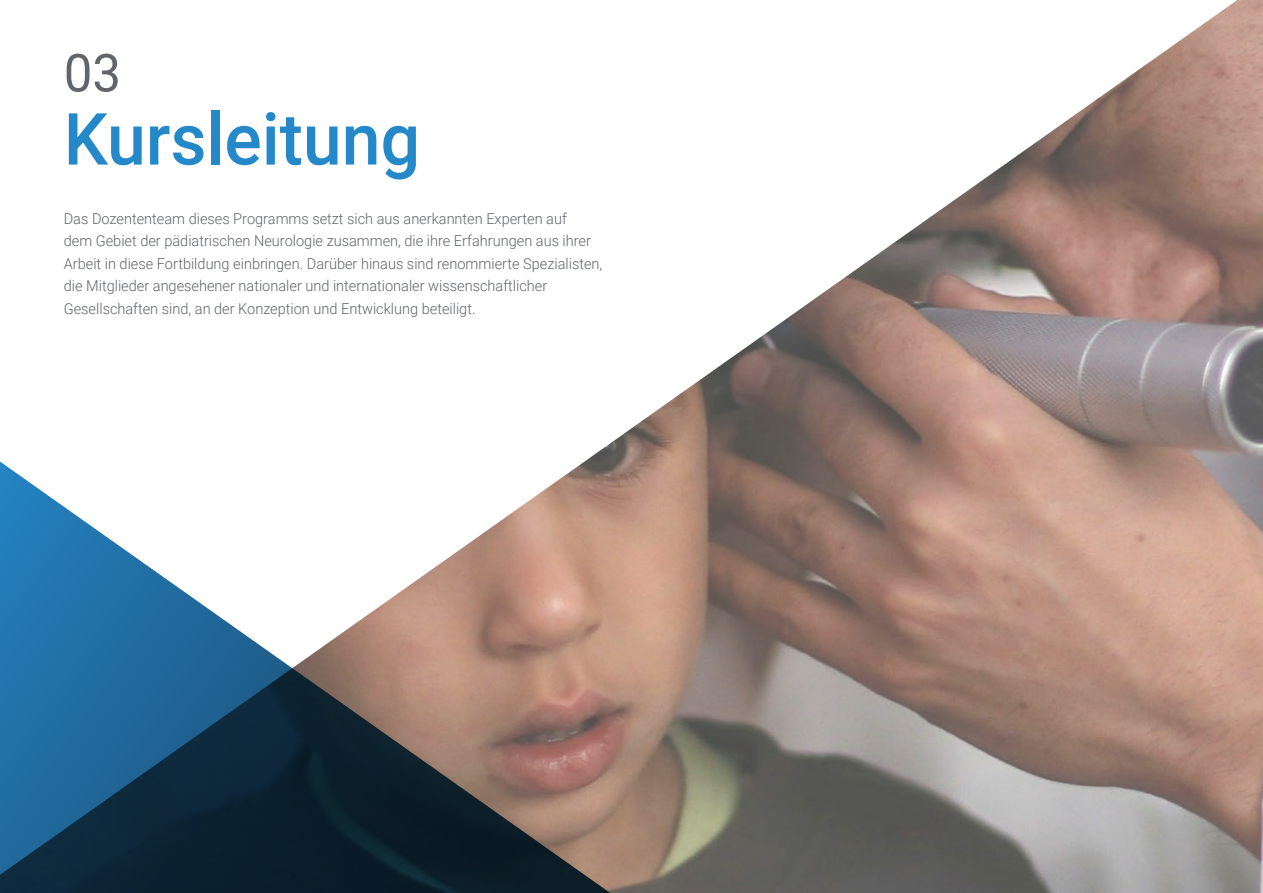
<style>
.page{position:relative;width:1263px;height:893px;background:#fff}
.page>*{position:absolute;margin:0;border:0;box-sizing:border-box;transform-origin:0 0}
.t1{font:500 72px "Roboto";color:#2488c9}
.t2{font:52.5px "Roboto";color:#61646a}
.t3{font:300 15px/22.5px "Roboto";color:#61646a}
</style>
<div class="page">
<img style="left:607px;top:0;width:656px;height:893px">
<svg style="left:0;top:446px;width:640px;height:447px"></svg>
<h2 class="t2" style="left:64px;top:36px;width:59px">03</h2>
<h1 class="t1" style="left:64px;top:89px;width:358px">Kursleitung</h1>
<p class="t3" style="left:64px;top:207px;width:540px">Das Dozententeam dieses Programms setzt sich aus anerkannten Experten auf<br>dem Gebiet der pädiatrischen Neurologie zusammen, die ihre Erfahrungen aus ihrer Arbeit in diese Fortbildung einbringen. Darüber hinaus sind renommierte Spezialisten, die Mitglieder angesehener nationaler und internationaler wissenschaftlicher Gesellschaften sind, an der Konzeption und Entwicklung beteiligt.</p>
</div>
